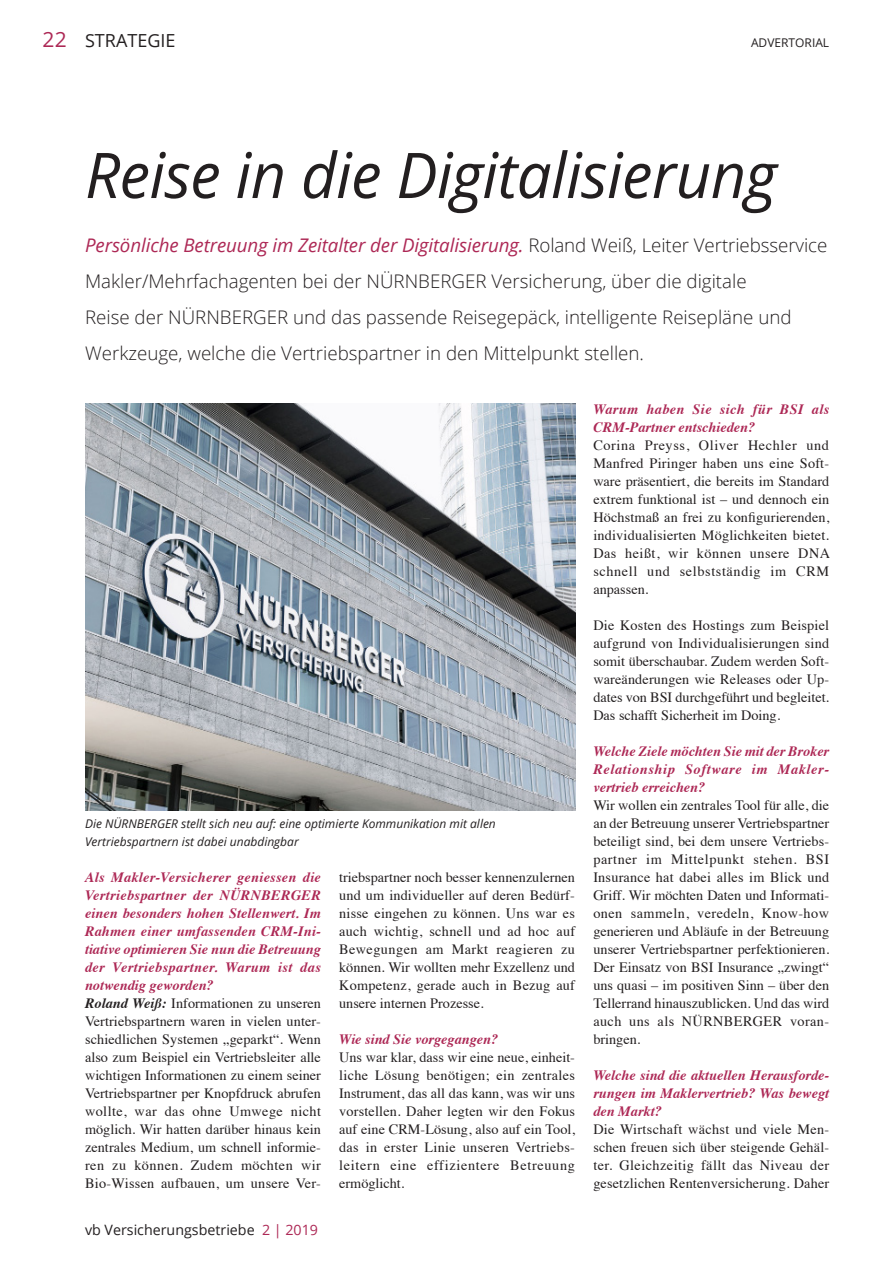
<style>
.page{position:relative;width:893px;height:1263px;background:#fff}
.page>*{position:absolute;margin:0;border:0;box-sizing:border-box;transform-origin:0 0}
.Headline_Artikel{font:italic 63px "Open Sans";letter-spacing:-.01em;color:#231f20}
.t1{font:21px "Open Sans";color:#ad2855}
.Vorspann_Artikel{font:300 18.75px/36px "Open Sans";color:#231f20}
.t2{font:18px "Open Sans";color:#231f20}
.Grundtext_Artike{font:14.25px/18px "Times";letter-spacing:.015em;color:#231f20;text-align:justify}
.Grundtext_Artike-2{font:italic 700 14.25px/18px "Times";color:#ad2855;text-align:justify}
.t3{font:14.25px "Open Sans";color:#231f20}
.Grundtext_Artike-3{font:italic 12px "Open Sans";color:#231f20}
.t4{font:12px "Open Sans";color:#231f20}
.s1{font-weight:400;font-style:italic;color:#ad2855}
.s2{font-weight:700;font-style:italic}
.s3{color:#ad2855}
</style>
<div class="page">
<img style="left:85px;top:404px;width:490px;height:406px">
<p class="t1" style="left:43px;top:25px;width:26px">22</p>
<p class="t2" style="left:85px;top:28px;width:92px">STRATEGIE</p>
<p class="t4" style="left:751px;top:34px;width:80px">ADVERTORIAL</p>
<p class="Headline_Artikel" style="left:85px;top:132px;width:693px">Reise in die Digitalisierung</p>
<p class="Vorspann_Artikel" style="left:85px;top:227px;width:744px"><span class="s1">Persönliche Betreuung im Zeitalter der Digitalisierung.</span> Roland Weiß, Leiter Vertriebsservice<br>Makler/Mehrfachagenten bei der NÜRNBERGER Versicherung, über die digitale<br>Reise der NÜRNBERGER und das passende Reisegepäck, intelligente Reisepläne und</p>
<p class="Vorspann_Artikel" style="left:85px;top:335px;width:560px">Werkzeuge, welche die Vertriebspartner in den Mittelpunkt stellen.</p>
<p class="Grundtext_Artike-3" style="left:85px;top:815px;width:412px">Die NÜRNBERGER stellt sich neu auf: eine optimierte Kommunikation mit allen</p>
<p class="Grundtext_Artike-3" style="left:85px;top:833px;width:215px">Vertriebspartnern ist dabei unabdingbar</p>
<p class="Grundtext_Artike-2" style="left:85px;top:867px;width:237px">Als Makler-Versicherer geniessen die Vertriebspartner der NÜRNBERGER einen besonders hohen Stellenwert. Im Rahmen einer umfassenden CRM-Ini&shy;tiative optimieren Sie nun die Betreuung der Vertriebspartner. Warum ist das notwendig geworden?</p>
<p class="Grundtext_Artike" style="left:85px;top:993px;width:237px"><span class="s2">Roland Weiß:</span> Informationen zu unseren Vertriebspartnern waren in vielen unter&shy;schiedlichen Systemen „geparkt“. Wenn also zum Beispiel ein Vertriebsleiter alle wichtigen Informationen zu einem seiner Vertriebspartner per Knopfdruck abrufen wollte, war das ohne Umwege nicht möglich. Wir hatten darüber hinaus kein zentrales Medium, um schnell informie&shy;ren zu können. Zudem möchten wir Bio-Wissen aufbauen, um unsere Ver-</p>
<p class="t3" style="left:85px;top:1220px;width:235px">vb Versicherungsbetriebe <span class="s3">2 | 2019</span></p>
<p class="Grundtext_Artike" style="left:339px;top:867px;width:237px">triebspartner noch besser kennenzulernen und um individueller auf deren Bedürf&shy;nisse eingehen zu können. Uns war es auch wichtig, schnell und ad hoc auf Bewegungen am Markt reagieren zu können. Wir wollten mehr Exzellenz und Kompetenz, gerade auch in Bezug auf unsere internen Prozesse.</p>
<p class="Grundtext_Artike-2" style="left:339px;top:1029px;width:161px">Wie sind Sie vorgegangen?</p>
<p class="Grundtext_Artike" style="left:339px;top:1047px;width:237px">Uns war klar, dass wir eine neue, einheit&shy;liche Lösung benötigen; ein zentrales Instrument, das all das kann, was wir uns vorstellen. Daher legten wir den Fokus auf eine CRM-Lösung, also auf ein Tool, das in erster Linie unseren Vertriebs&shy;leitern eine effizientere Betreuung ermöglicht.</p>
<p class="Grundtext_Artike-2" style="left:593px;top:399px;width:237px">Warum haben Sie sich für BSI als<br>CRM-Partner entschieden?</p>
<p class="Grundtext_Artike" style="left:593px;top:435px;width:238px">Corina Preyss, Oliver Hechler und Manfred Piringer haben uns eine Soft&shy;ware präsentiert, die bereits im Standard extrem funktional ist – und dennoch ein Höchstmaß an frei zu konfigurierenden, individualisierten Möglichkeiten bietet.<br>Das heißt, wir können unsere DNA schnell und selbstständig im CRM anpassen.</p>
<p class="Grundtext_Artike" style="left:593px;top:615px;width:237px">Die Kosten des Hostings zum Beispiel aufgrund von Individualisierungen sind somit überschaubar. Zudem werden Soft&shy;wareänderungen wie Releases oder Up&shy;dates von BSI durchgeführt und begleitet.<br>Das schafft Sicherheit im Doing.</p>
<p class="Grundtext_Artike-2" style="left:593px;top:741px;width:237px">Welche Ziele möchten Sie mit der Broker Relationship Software im Makler&shy;vertrieb erreichen?</p>
<p class="Grundtext_Artike" style="left:593px;top:795px;width:237px">Wir wollen ein zentrales Tool für alle, die an der Betreuung unserer Vertriebspartner beteiligt sind, bei dem unsere Vertriebs&shy;partner im Mittelpunkt stehen. BSI Insurance hat dabei alles im Blick und Griff. Wir möchten Daten und Informati&shy;onen sammeln, veredeln, Know-how generieren und Abläufe in der Betreuung unserer Vertriebspartner perfektionieren.<br>Der Einsatz von BSI Insurance „zwingt“ uns quasi – im positiven Sinn – über den Tellerrand hinauszublicken. Und das wird auch uns als NÜRNBERGER voran&shy;bringen.</p>
<p class="Grundtext_Artike-2" style="left:593px;top:1065px;width:237px">Welche sind die aktuellen Herausforde&shy;rungen im Maklervertrieb? Was bewegt den Markt?</p>
<p class="Grundtext_Artike" style="left:593px;top:1119px;width:237px">Die Wirtschaft wächst und viele Men&shy;schen freuen sich über steigende Gehäl&shy;ter. Gleichzeitig fällt das Niveau der gesetzlichen Rentenversicherung. Daher</p>
</div>
